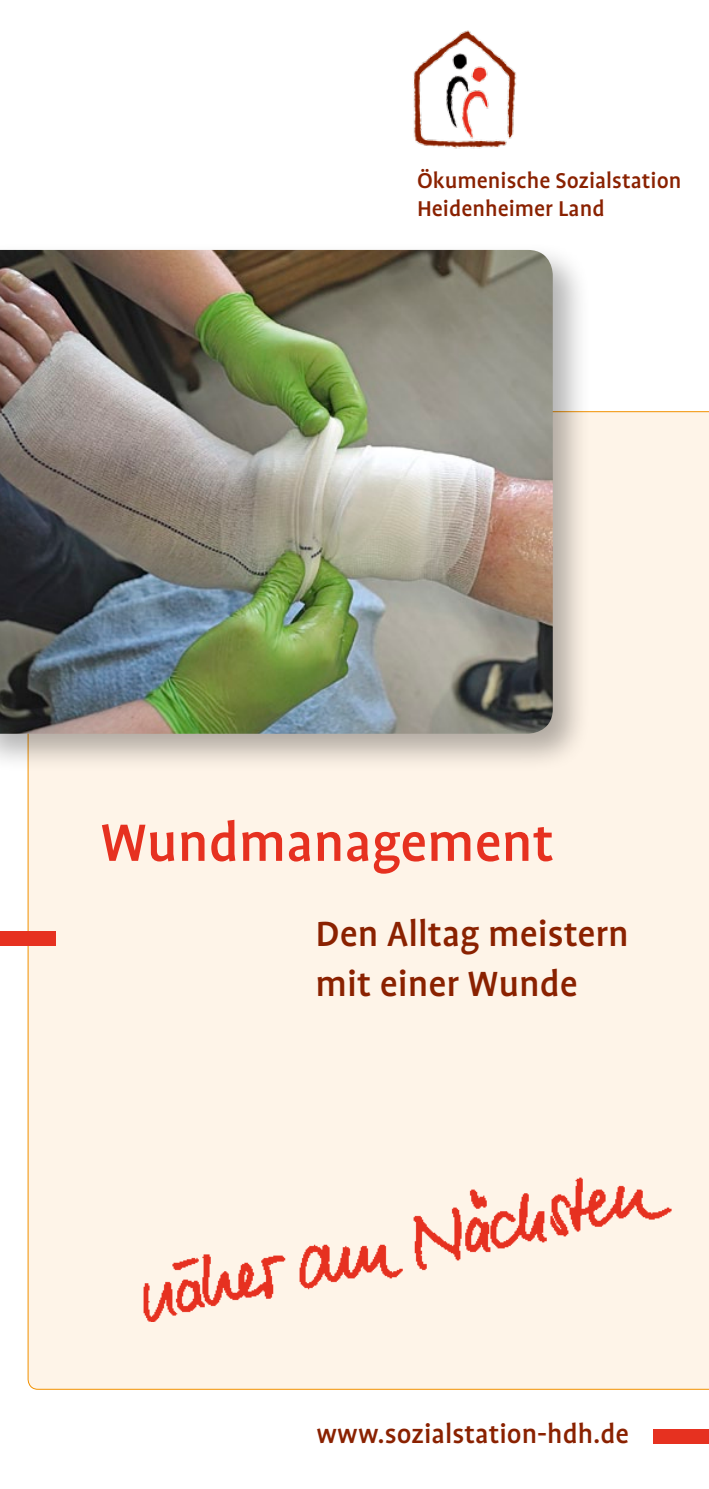
<style>
.page{position:relative;width:709px;height:1489px;background:#fff}
.page>*{position:absolute;margin:0;border:0;box-sizing:border-box;transform-origin:0 0}
.t1{font:500 60px "Profile";color:#e63120}
.t2{font:500 40px/50px "Profile";color:#8a2100}
.t3{font:500 30px "Profile";color:#8a2100}
.t4{font:500 24.5px/28px "Profile";color:#8a2100}
</style>
<div class="page">
<img style="left:413px;top:30px;width:103px;height:119px">
<div style="left:653px;top:1429px;width:56px;height:14px;background:#e63120"></div>
<div style="left:28px;top:411px;width:681px;height:978px;background:#fef4e8"></div>
<div style="left:0;top:241px;width:591px;height:531px;background:#000;opacity:.3"></div>
<img style="left:0;top:250px;width:553px;height:483px">
<div style="left:0;top:931px;width:55px;height:14px;background:#e63120"></div>
<img style="left:135px;top:1174px;width:544px;height:147px">
<p class="t4" style="left:417px;top:166px;width:266px">Ökumenische Sozialstation<br>Heidenheimer Land</p>
<h1 class="t1" style="left:100px;top:811px;width:455px">Wundmanagement</h1>
<h2 class="t2" style="left:315px;top:908px;width:315px">Den Alltag meistern mit einer Wunde</h2>
<p class="t3" style="left:317px;top:1418px;width:313px">www.sozialstation-hdh.de</p>
</div>
